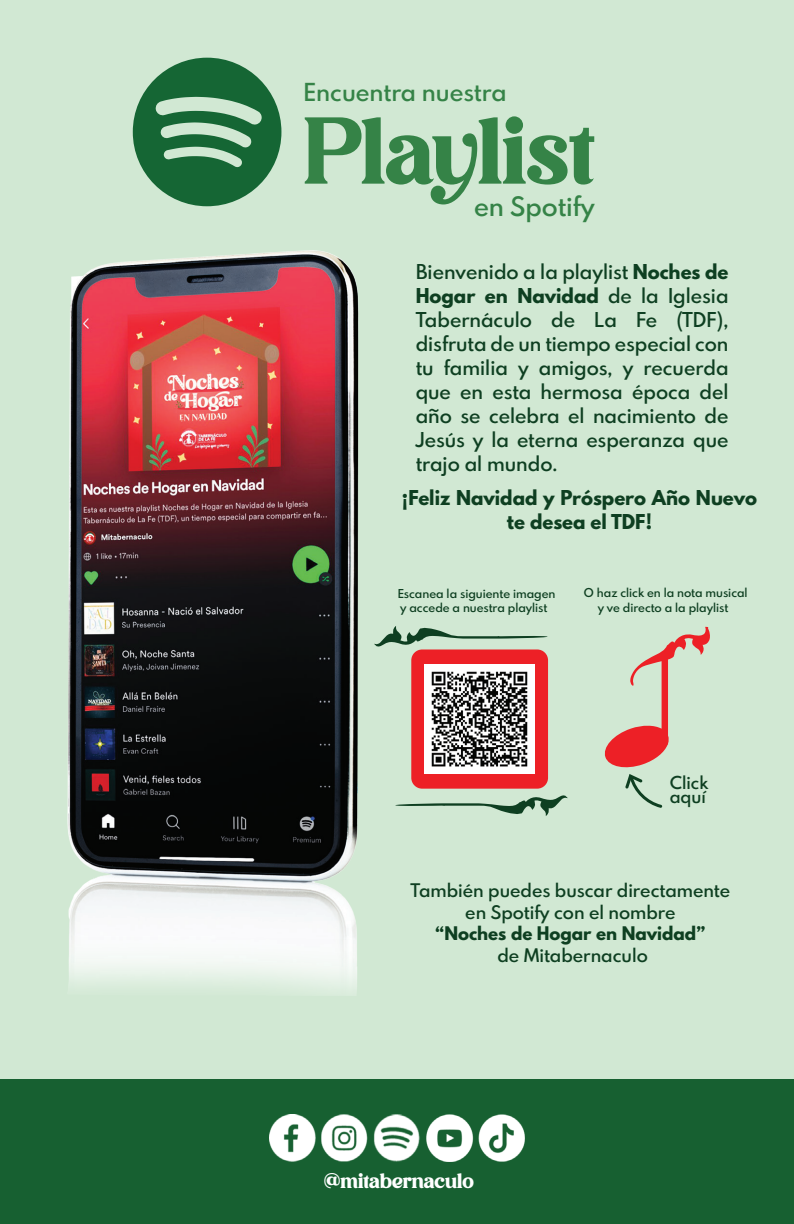
<style>
.page{position:relative;width:794px;height:1224px;background:#d1e8d3}
.page>*{position:absolute;margin:0;border:0;box-sizing:border-box;transform-origin:0 0}
.t1{font:91.4px "Avigea";color:#358347}
.t2{font:600 26.2px "Spartan MB";color:#358347}
.t3{font:600 24.2px "Spartan MB";color:#358347}
.t4{font:20.2px "Avigea";color:#fff}
.t5{font:600 20px/24px "Spartan MB";color:#0e3f21;text-align:justify}
.t6{font:800 20px/24px "Spartan MB";color:#0e3f21;text-align:center}
.t7{font:600 18.4px/22px "Spartan MB";color:#0e3f21;text-align:center}
.t8{font:800 18.4px "Spartan MB";color:#0e3f21}
.t9{font:600 17.4px/14.6px "Spartan MB";color:#0e3f21}
.t10{font:600 12px/14.4px "Spartan MB";color:#0e3f21}
.s1{font-weight:800}
</style>
<div class="page">
<svg style="left:133px;top:58px;width:148px;height:148px"></svg>
<img style="left:67px;top:250px;width:292px;height:744px">
<div style="left:0;top:1079px;width:794px;height:145px;background:#176031"></div>
<img style="left:270px;top:1114px;width:254px;height:47px">
<div style="left:411px;top:649px;width:137px;height:140px;background:#ed2026;border-radius:11px"></div>
<svg style="left:395px;top:795px;width:173px;height:21px"></svg>
<svg style="left:374px;top:626px;width:173px;height:21px"></svg>
<svg style="left:604px;top:626px;width:106px;height:182px"></svg>
<img style="left:425px;top:664px;width:109px;height:110px">
<p class="t3" style="left:304px;top:75px;width:204px">Encuentra nuestra</p>
<h1 class="t1" style="left:304px;top:96px;width:293px">Playlist</h1>
<h2 class="t2" style="left:474px;top:188px;width:122px">en Spotify</h2>
<p class="t5" style="left:416px;top:259px;width:314px">Bienvenido a la playlist <span class="s1">Noches de Hogar en Navidad</span> de la Iglesia Tabernáculo de La Fe (TDF), disfruta de un tiempo especial con tu familia y amigos, y recuerda que en esta hermosa época del año se celebra el nacimiento de Jesús y la eterna esperanza que trajo al mundo.</p>
<p class="t6" style="left:402px;top:486px;width:357px">¡Feliz Navidad y Próspero Año Nuevo te desea el TDF!</p>
<p class="t10" style="left:398px;top:586px;width:159px">Escanea la siguiente imagen y accede a nuestra playlist</p>
<p class="t10" style="left:584px;top:585px;width:165px;text-align:center">O haz click en la nota musical y ve directo a la playlist</p>
<p class="t9" style="left:669px;top:774px;width:40px">Click aquí</p>
<p class="t7" style="left:410px;top:878px;width:321px">También puedes buscar directamente en Spotify con el nombre</p>
<p class="t8" style="left:435px;top:921px;width:271px">“Noches de Hogar en Navidad”</p>
<p class="t7" style="left:497px;top:944px;width:152px">de Mitabernaculo</p>
<p class="t4" style="left:324px;top:1168px;width:152px">@mitabernaculo</p>
</div>
